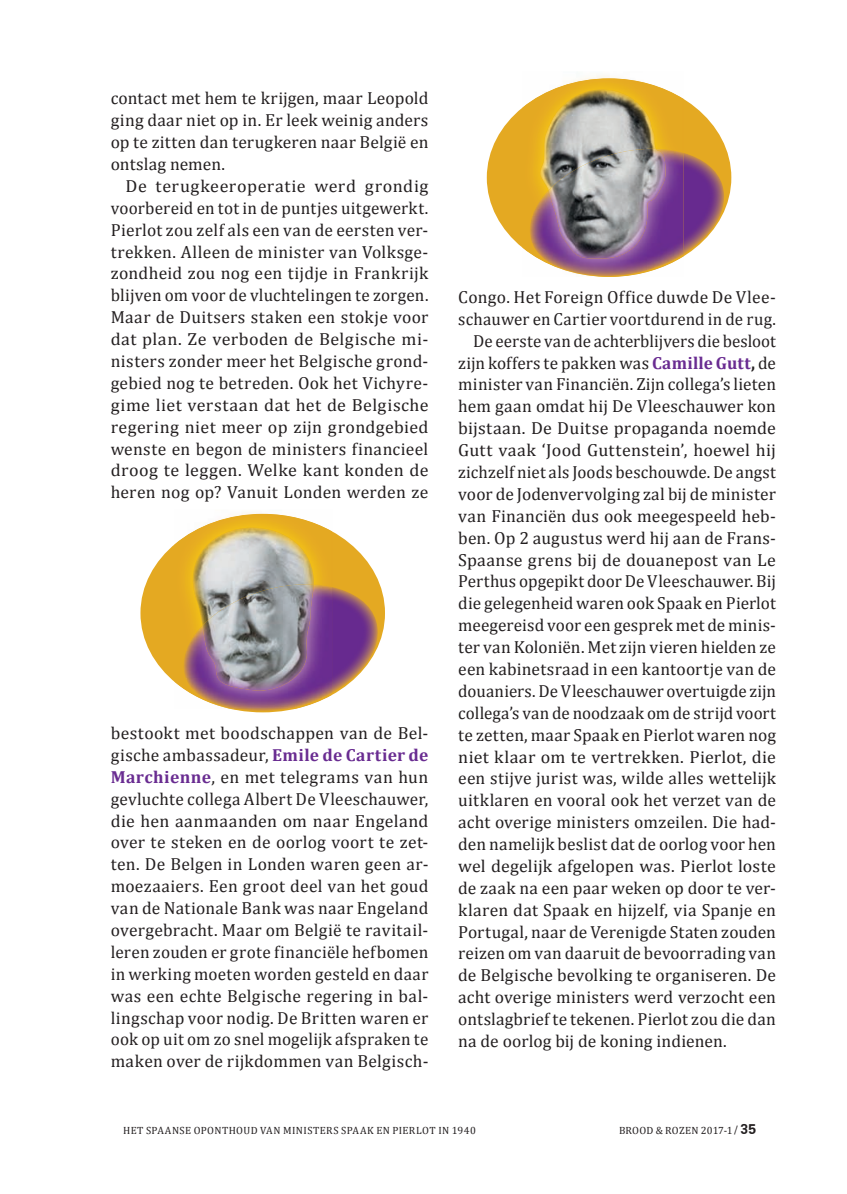
<style>
.page{position:relative;width:847px;height:1194px;background:#fff}
.page>*{position:absolute;margin:0;border:0;box-sizing:border-box;transform-origin:0 0}
.t1{font:17.5px/21.9px "Cambria";letter-spacing:.01em;color:#231f20;text-align:justify}
.t2{font:10.5px "Cambria";letter-spacing:.04em;color:#231f20}
.t3{font:10.5px "Cambria";letter-spacing:.015em;color:#231f20}
.s1{font-weight:700;color:#692c91}
.s2{font-weight:700}
.s3{font-family:"Candara";font-weight:700;font-style:italic}
.s4{font-family:"Zurich BT";font-weight:700;font-size:14px}
</style>
<div class="page">
<div style="left:486px;top:78px;width:245px;height:199px;background:#e4a922;border-radius:50%"></div>
<img style="left:683px;top:153px;width:46px;height:101px">
<img style="left:522px;top:78px;width:161px;height:199px">
<img style="left:526px;top:149px;width:157px;height:127px">
<img style="left:540px;top:89px;width:115px;height:101px">
<img style="left:548px;top:149px;width:117px;height:109px">
<div style="left:140px;top:514px;width:245px;height:198px;background:#e4a922;border-radius:50%"></div>
<img style="left:232px;top:587px;width:151px;height:124px">
<img style="left:174px;top:514px;width:158px;height:172px">
<img style="left:180px;top:584px;width:152px;height:124px">
<img style="left:181px;top:527px;width:133px;height:98px">
<img style="left:202px;top:584px;width:111px;height:107px">
<p class="t1" style="left:111px;top:87px;width:319px">contact met hem te krijgen, maar Leopold ging daar niet op in. Er leek weinig anders op te zitten dan terugkeren naar België en ontslag nemen.</p>
<p class="t1" style="left:111px;top:175px;width:319px;text-indent:15px">De terugkeeroperatie werd grondig voorbereid en tot in de puntjes uitgewerkt.<br>Pierlot zou zelf als een van de eersten ver&shy;trekken. Alleen de minister van Volksge&shy;zondheid zou nog een tijdje in Frankrijk blijven om voor de vluchtelingen te zorgen.<br>Maar de Duitsers staken een stokje voor dat plan. Ze verboden de Belgische mi&shy;nisters zonder meer het Belgische grond&shy;gebied nog te betreden. Ook het Vichyre&shy;gime liet verstaan dat het de Belgische regering niet meer op zijn grondgebied wenste en begon de ministers financieel droog te leggen. Welke kant konden de heren nog op? Vanuit Londen werden ze</p>
<p class="t1" style="left:111px;top:722px;width:319px">bestookt met boodschappen van de Bel&shy;gische ambassadeur, <span class="s1">Emile de Cartier de Marchienne</span>, en met telegrams van hun gevluchte collega Albert De Vleeschauwer, die hen aanmaanden om naar Engeland over te steken en de oorlog voort te zet&shy;ten. De Belgen in Londen waren geen ar&shy;moezaaiers. Een groot deel van het goud van de Nationale Bank was naar Engeland overgebracht. Maar om België te ravitail&shy;leren zouden er grote financiële hefbomen in werking moeten worden gesteld en daar was een echte Belgische regering in bal&shy;lingschap voor nodig. De Britten waren er ook op uit om zo snel mogelijk afspraken te maken over de rijkdommen van Belgisch-</p>
<p class="t1" style="left:458px;top:286px;width:319px">Congo. Het Foreign Office duwde De Vlee-</p>
<p class="t1" style="left:458px;top:308px;width:319px">schauwer en Cartier voortdurend in de rug.</p>
<p class="t1" style="left:473px;top:330px;width:304px">De eerste van de achterblijvers die besloot</p>
<p class="t1" style="left:458px;top:351px;width:319px">zijn koffers te pakken was <span class="s1">Camille Gutt</span><span class="s2">,</span> de</p>
<p class="t1" style="left:458px;top:373px;width:319px">minister van Financiën. Zijn collega’s lieten</p>
<p class="t1" style="left:458px;top:395px;width:319px">hem gaan omdat hij De Vleeschauwer kon</p>
<p class="t1" style="left:458px;top:417px;width:319px">bijstaan. De Duitse propaganda noemde</p>
<p class="t1" style="left:458px;top:439px;width:319px">Gutt vaak ‘Jood Guttenstein’, hoewel hij</p>
<p class="t1" style="left:458px;top:461px;width:319px">zichzelf niet als Joods beschouwde. De angst</p>
<p class="t1" style="left:458px;top:483px;width:319px">voor de Jodenvervolging zal bij de minister</p>
<p class="t1" style="left:458px;top:505px;width:319px">van Financiën dus ook meegespeeld heb-</p>
<p class="t1" style="left:458px;top:526px;width:319px">ben. Op 2 augustus werd hij aan de Frans-</p>
<p class="t1" style="left:458px;top:548px;width:319px">Spaanse grens bij de douanepost van Le</p>
<p class="t1" style="left:458px;top:570px;width:319px">Perthus opgepikt door De Vleeschauwer. Bij</p>
<p class="t1" style="left:458px;top:592px;width:319px">die gelegenheid waren ook Spaak en Pierlot</p>
<p class="t1" style="left:458px;top:614px;width:319px">meegereisd voor een gesprek met de minis-</p>
<p class="t1" style="left:458px;top:636px;width:319px">ter van Koloniën. Met zijn vieren hielden ze</p>
<p class="t1" style="left:458px;top:658px;width:319px">een kabinetsraad in een kantoortje van de</p>
<p class="t1" style="left:458px;top:680px;width:319px">douaniers. De Vleeschauwer overtuigde zijn</p>
<p class="t1" style="left:458px;top:701px;width:319px">collega’s van de noodzaak om de strijd voort</p>
<p class="t1" style="left:458px;top:723px;width:319px">te zetten, maar Spaak en Pierlot waren nog</p>
<p class="t1" style="left:458px;top:745px;width:319px">niet klaar om te vertrekken. Pierlot, die</p>
<p class="t1" style="left:458px;top:767px;width:319px">een stijve jurist was, wilde alles wettelijk</p>
<p class="t1" style="left:458px;top:789px;width:319px">uitklaren en vooral ook het verzet van de</p>
<p class="t1" style="left:458px;top:811px;width:319px">acht overige ministers omzeilen. Die had-</p>
<p class="t1" style="left:458px;top:833px;width:319px">den namelijk beslist dat de oorlog voor hen</p>
<p class="t1" style="left:458px;top:855px;width:319px">wel degelijk afgelopen was. Pierlot loste</p>
<p class="t1" style="left:458px;top:876px;width:319px">de zaak na een paar weken op door te ver-</p>
<p class="t1" style="left:458px;top:898px;width:319px">klaren dat Spaak en hijzelf, via Spanje en</p>
<p class="t1" style="left:458px;top:920px;width:319px">Portugal, naar de Verenigde Staten zouden</p>
<p class="t1" style="left:458px;top:942px;width:319px">reizen om van daaruit de bevoorrading van</p>
<p class="t1" style="left:458px;top:964px;width:319px">de Belgische bevolking te organiseren. De</p>
<p class="t1" style="left:458px;top:986px;width:319px">acht overige ministers werd verzocht een</p>
<p class="t1" style="left:458px;top:1008px;width:319px">ontslagbrief te tekenen. Pierlot zou die dan</p>
<p class="t1" style="left:458px;top:1030px;width:270px">na de oorlog bij de koning indienen.</p>
<p class="t2" style="left:123px;top:1123px;width:354px">HET SPAANSE OPONTHOUD VAN MINISTERS SPAAK EN PIERLOT IN 1940</p>
<p class="t3" style="left:618px;top:1123px;width:139px">BROOD &amp; ROZEN 2017-1 <span class="s3">/</span> <span class="s4">35</span></p>
</div>
